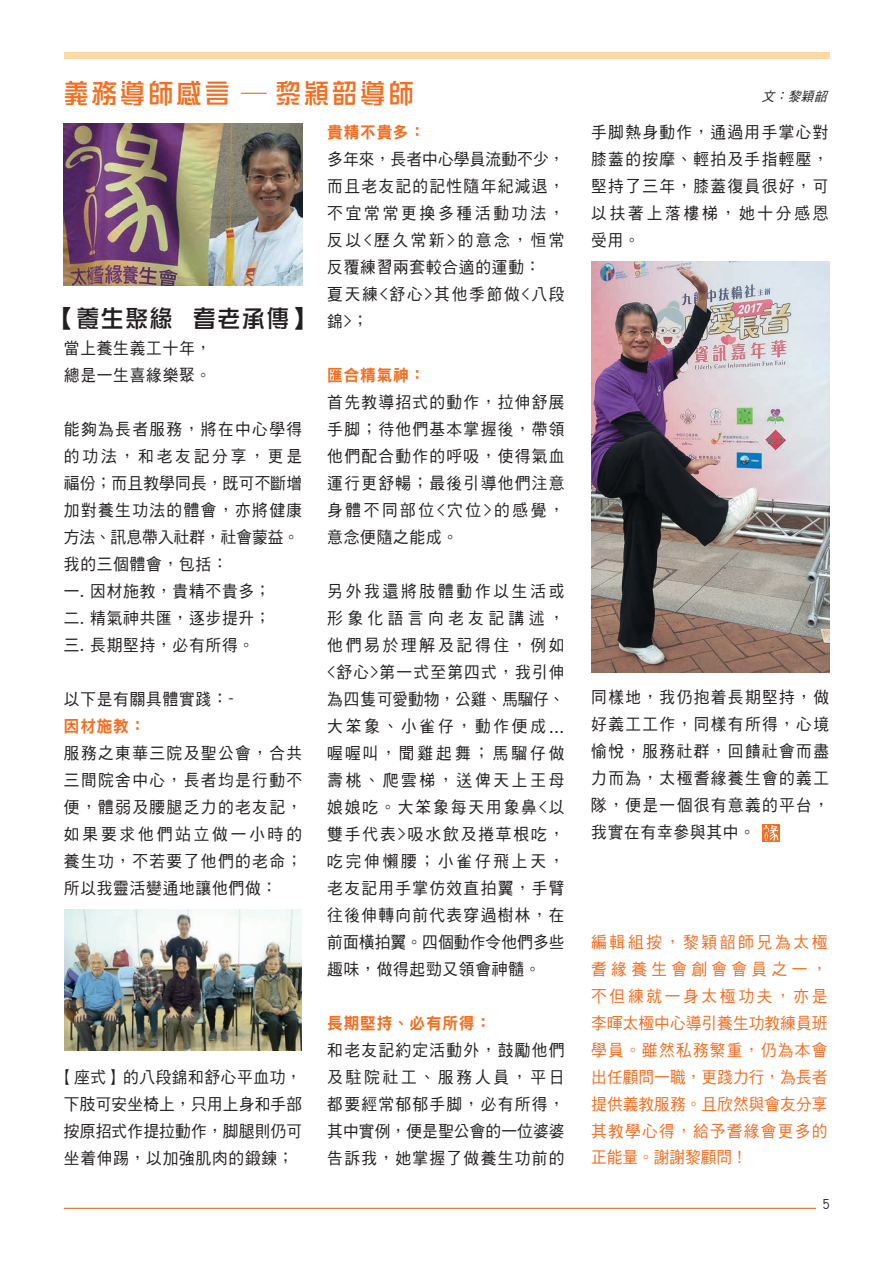
<style>
.page{position:relative;width:893px;height:1263px;background:#fff}
.page>*{position:absolute;margin:0;border:0;box-sizing:border-box;transform-origin:0 0}
.t1{font:27px "DF Zong Yi HK W5";letter-spacing:.1em;color:#f36e21;scale:.95 1}
.t2{font:24px "DF Zong Yi HK W5";letter-spacing:.075em;color:#231f20;scale:.95 1}
.t3{font:16.5px/27px "DF Hei HK W5";letter-spacing:.085em;color:#231f20;text-align:justify;scale:.95 1}
.t4{font:16.5px/27px "DF Hei HK W5";letter-spacing:.05em;color:#231f20;scale:.95 1}
.t5{font:16.5px/27px "DF Hei HK W5";letter-spacing:.005em;color:#f36e21;text-align:justify;scale:.95 1}
.t6{font:16.5px/27px "DF Hei HK W5";letter-spacing:.015em;color:#231f20;text-align:center;scale:.95 1}
.t7{font:16.5px "DF Hei HK W9";letter-spacing:.05em;color:#f36e21;scale:.95 1}
.t8{font:13.5px "DF Hei HK W5";color:#231f20;scale:.95 1}
.t9{font:italic 13.05px "DF Hei HK W5";color:#231f20;scale:.95 1}
.s1{font-family:"DF Hei HK W3"}
</style>
<div class="page">
<hr style="left:64px;top:1208px;width:752px;height:1px;background:#dc641c">
<img style="left:63px;top:124px;width:239px;height:162px">
<img style="left:64px;top:909px;width:238px;height:142px">
<svg style="left:762px;top:824px;width:18px;height:18px"></svg>
<svg style="left:763px;top:825px;width:15px;height:16px"></svg>
<div style="left:64px;top:52px;width:765px;height:6px;background:#fed9a1"></div>
<img style="left:591px;top:262px;width:238px;height:410px">
<h1 class="t1" style="left:63px;top:79px;width:370px">義務導師感言 <span class="s1">—</span> 黎穎韶導師</h1>
<p class="t7" style="left:327px;top:123px;width:105px">貴精不貴多：</p>
<p class="t3" style="left:327px;top:145px;width:251px;text-align:left">多年來，長者中心學員流動不少，而且老友記的記性隨年紀減退，不宜常常更換多種活動功法，反以&lt;歷久常新&gt;的意念，恒常反覆練習兩套較合適的運動：<br>夏天練&lt;舒心&gt;其他季節做&lt;八段錦&gt;；</p>
<p class="t7" style="left:327px;top:366px;width:105px">匯合精氣神：</p>
<p class="t3" style="left:327px;top:388px;width:251px">首先教導招式的動作，拉伸舒展手脚；待他們基本掌握後，帶領他們配合動作的呼吸，使得氣血運行更舒暢；最後引導他們注意身體不同部位&lt;穴位&gt;的感覺，意念便隨之能成。</p>
<p class="t3" style="left:327px;top:577px;width:251px">另外我還將肢體動作以生活或形象化語言向老友記講述，他們易於理解及記得住，例如&lt;舒心&gt;第一式至第四式，我引伸為四隻可愛動物，公雞、馬騮仔、大笨象、小雀仔，動作便成⋯喔喔叫，聞雞起舞；馬騮仔做壽桃、爬雲梯，送俾天上王母娘娘吃。大笨象每天用象鼻&lt;以雙手代表&gt;吸水飲及捲草根吃，吃完伸懶腰；小雀仔飛上天，老友記用手掌仿效直拍翼，手臂往後伸轉向前代表穿過樹林，在前面橫拍翼。四個動作令他們多些趣味，做得起勁又領會神髓。</p>
<p class="t7" style="left:327px;top:1014px;width:174px">長期堅持、必有所得：</p>
<p class="t3" style="left:327px;top:1036px;width:251px">和老友記約定活動外，鼓勵他們及駐院社工、服務人員，平日都要經常郁郁手脚，必有所得，其中實例，便是聖公會的一位婆婆告訴我，她掌握了做養生功前的</p>
<h2 class="t2" style="left:52px;top:305px;width:277px">【養生聚緣 耆老承傳】</h2>
<p class="t4" style="left:64px;top:334px;width:157px">當上養生義工十年，總是一生喜緣樂聚。</p>
<p class="t4" style="left:64px;top:415px;width:252px">能夠為長者服務，將在中心學得的功法，和老友記分享，更是福份；而且教學同長，既可不斷增加對養生功法的體會，亦將健康方法、訊息帶入社群，社會蒙益。我的三個體會，包括：<br>一. 因材施教，貴精不貴多；<br>二. 精氣神共匯，逐步提升；<br>三. 長期堅持，必有所得。</p>
<p class="t4" style="left:64px;top:685px;width:180px">以下是有關具體實踐：-</p>
<p class="t7" style="left:64px;top:717px;width:87px">因材施教：</p>
<p class="t3" style="left:64px;top:739px;width:252px">服務之東華三院及聖公會，合共三間院舍中心，長者均是行動不便，體弱及腰腿乏力的老友記，如果要求他們站立做一小時的養生功，不若要了他們的老命；所以我靈活變通地讓他們做：</p>
<p class="t6" style="left:58px;top:1063px;width:259px">【座式】的八段錦和舒心平血功，下肢可安坐椅上，只用上身和手部按原招式作提拉動作，脚腿則仍可坐着伸踢，以加強肌肉的鍛鍊；</p>
<p class="t9" style="left:762px;top:89px;width:73px">文：黎穎韶</p>
<p class="t3" style="left:591px;top:118px;width:251px">手脚熱身動作，通過用手掌心對膝蓋的按摩、輕拍及手指輕壓，堅持了三年，膝蓋復員很好，可以扶著上落樓梯，她十分感恩受用。</p>
<p class="t3" style="left:591px;top:683px;width:252px">同樣地，我仍抱着長期堅持，做好義工工作，同樣有所得，心境愉悅，服務社群，回饋社會而盡力而為，太極耆緣養生會的義工隊，便是一個很有意義的平台，我實在有幸參與其中。</p>
<p class="t5" style="left:591px;top:928px;width:250px">編輯組按，黎穎韶師兄為太極耆緣養生會創會會員之一，不但練就一身太極功夫，亦是李暉太極中心導引養生功教練員班學員。雖然私務繁重，仍為本會出任顧問一職，更踐力行，為長者提供義教服務。且欣然與會友分享其教學心得，給予耆緣會更多的正能量。謝謝黎顧問 !</p>
<p class="t8" style="left:822px;top:1197px;width:9px">5</p>
</div>
